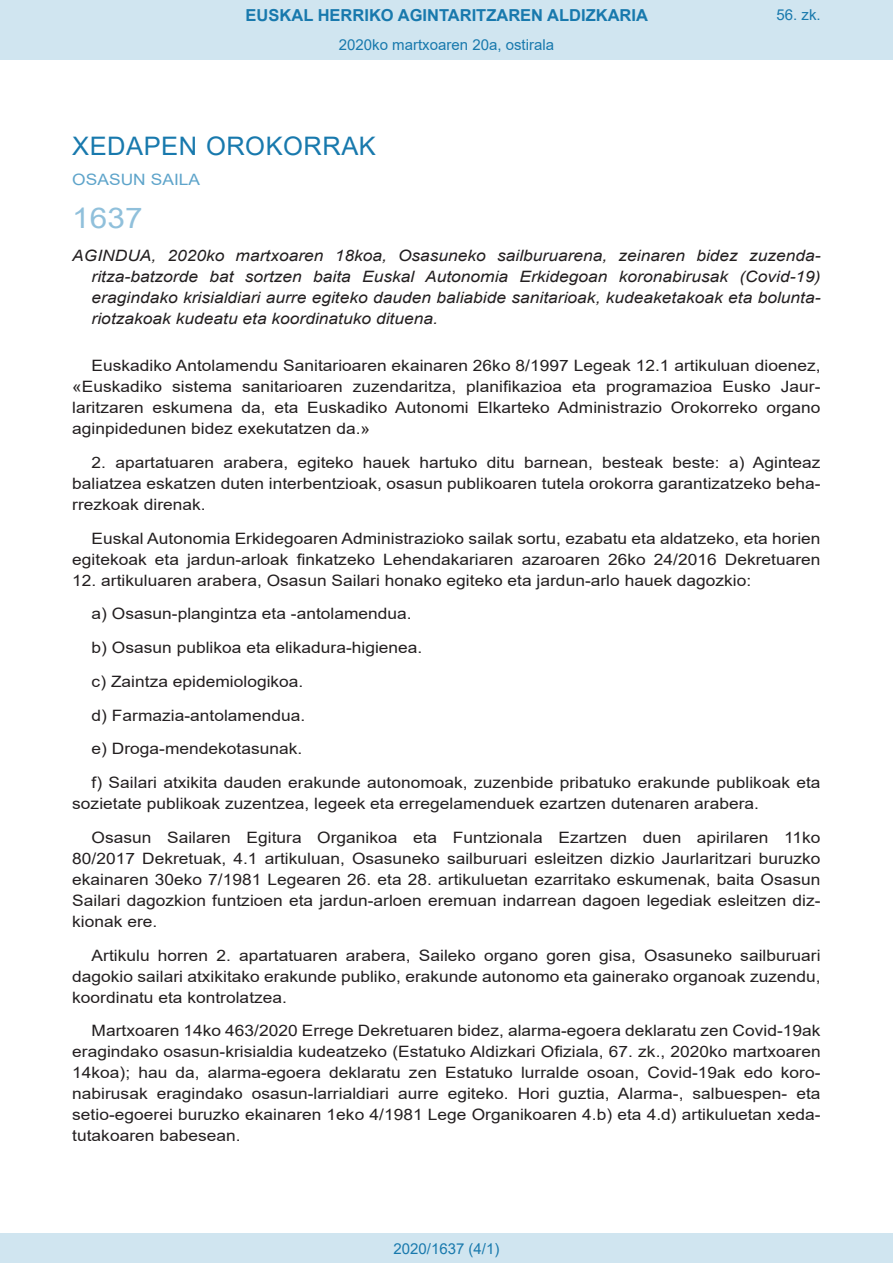
<style>
.page{position:relative;width:893px;height:1263px;background:#fff}
.page>*{position:absolute;margin:0;border:0;box-sizing:border-box;transform-origin:0 0}
.BOPVOrden{font:28.5px "Arial";color:#90c0db;scale:1.11 1}
.BOPVSeccion{font:25.5px "Arial";letter-spacing:.02em;color:#1879ad}
.t1{font:700 16.5px "Arial";color:#1879ad}
.BOPVDetalle{font:15.6px/21px "Arial";color:#231f20;text-align:justify;scale:1.11 1}
.BOPVTitulo{font:italic 15.6px/21px "Arial";color:#231f20;text-align:justify;scale:1.11 1}
.BOPVOrganismo{font:15.6px "Arial";letter-spacing:.005em;color:#5ea4ca;scale:1.11 1}
.Paginacion_Centro{font:15px "Arial";color:#1879ad}
</style>
<div class="page">
<div style="left:0;top:0;width:893px;height:60px;background:#d0e5f0"></div>
<div style="left:0;top:1233px;width:893px;height:30px;background:#d0e5f0"></div>
<p class="t1" style="left:246px;top:3px;width:404px">EUSKAL HERRIKO AGINTARITZAREN ALDIZKARIA</p>
<p class="Paginacion_Centro" style="left:339px;top:35px;width:217px">2020ko martxoaren 20a, ostirala</p>
<p class="Paginacion_Centro" style="left:776px;top:5px;width:46px">56. zk.</p>
<p class="BOPVSeccion" style="left:72px;top:128px;width:305px">XEDAPEN OROKORRAK</p>
<p class="BOPVOrganismo" style="left:72px;top:169px;width:117px">OSASUN SAILA</p>
<p class="BOPVOrden" style="left:72px;top:198px;width:65px">1637</p>
<p class="BOPVTitulo" style="left:92px;top:246px;width:658px;text-indent:-19px">AGINDUA, 2020ko martxoaren 18koa, Osasuneko sailburuarena, zeinaren bidez zuzenda&shy;ritza-batzorde bat sortzen baita Euskal Autonomia Erkidegoan koronabirusak (Covid-19) eragindako krisialdiari aurre egiteko dauden baliabide sanitarioak, kudeaketakoak eta bolunta&shy;riotzakoak kudeatu eta koordinatuko dituena.</p>
<p class="BOPVDetalle" style="left:72px;top:355px;width:676px;text-indent:19px">Euskadiko Antolamendu Sanitarioaren ekainaren 26ko 8/1997 Legeak 12.1 artikuluan dioenez, «Euskadiko sistema sanitarioaren zuzendaritza, planifikazioa eta programazioa Eusko Jaur&shy;laritzaren eskumena da, eta Euskadiko Autonomi Elkarteko Administrazio Orokorreko organo aginpidedunen bidez exekutatzen da.»</p>
<p class="BOPVDetalle" style="left:72px;top:452px;width:676px;text-indent:19px">2. apartatuaren arabera, egiteko hauek hartuko ditu barnean, besteak beste: a) Aginteaz baliatzea eskatzen duten interbentzioak, osasun publikoaren tutela orokorra garantizatzeko beha&shy;rrezkoak direnak.</p>
<p class="BOPVDetalle" style="left:72px;top:527px;width:676px;text-align:right">Euskal Autonomia Erkidegoaren Administrazioko sailak sortu, ezabatu eta aldatzeko, eta horien egitekoak eta jardun-arloak finkatzeko Lehendakariaren azaroaren 26ko 24/2016 Dekretuaren</p>
<p class="BOPVDetalle" style="left:72px;top:569px;width:613px">12. artikuluaren arabera, Osasun Sailari honako egiteko eta jardun-arlo hauek dagozkio:</p>
<p class="BOPVDetalle" style="left:92px;top:603px;width:290px">a) Osasun-plangintza eta -antolamendua.</p>
<p class="BOPVDetalle" style="left:92px;top:637px;width:299px">b) Osasun publikoa eta elikadura-higienea.</p>
<p class="BOPVDetalle" style="left:92px;top:671px;width:192px">c) Zaintza epidemiologikoa.</p>
<p class="BOPVDetalle" style="left:92px;top:704px;width:194px">d) Farmazia-antolamendua.</p>
<p class="BOPVDetalle" style="left:92px;top:738px;width:191px">e) Droga-mendekotasunak.</p>
<p class="BOPVDetalle" style="left:72px;top:772px;width:676px;text-indent:19px">f) Sailari atxikita dauden erakunde autonomoak, zuzenbide pribatuko erakunde publikoak eta sozietate publikoak zuzentzea, legeek eta erregelamenduek ezartzen dutenaren arabera.</p>
<p class="BOPVDetalle" style="left:72px;top:827px;width:676px;text-indent:19px">Osasun Sailaren Egitura Organikoa eta Funtzionala Ezartzen duen apirilaren 11ko 80/2017 Dekretuak, 4.1 artikuluan, Osasuneko sailburuari esleitzen dizkio Jaurlaritzari buruzko ekainaren 30eko 7/1981 Legearen 26. eta 28. artikuluetan ezarritako eskumenak, baita Osasun Sailari dagozkion funtzioen eta jardun-arloen eremuan indarrean dagoen legediak esleitzen diz&shy;kionak ere.</p>
<p class="BOPVDetalle" style="left:72px;top:944px;width:676px;text-indent:19px">Artikulu horren 2. apartatuaren arabera, Saileko organo goren gisa, Osasuneko sailburuari dagokio sailari atxikitako erakunde publiko, erakunde autonomo eta gainerako organoak zuzendu, koordinatu eta kontrolatzea.</p>
<p class="BOPVDetalle" style="left:72px;top:1020px;width:676px;text-indent:19px">Martxoaren 14ko 463/2020 Errege Dekretuaren bidez, alarma-egoera deklaratu zen Covid-19ak eragindako osasun-krisialdia kudeatzeko (Estatuko Aldizkari Ofiziala, 67. zk., 2020ko martxoaren 14koa); hau da, alarma-egoera deklaratu zen Estatuko lurralde osoan, Covid-19ak edo koro&shy;nabirusak eragindako osasun-larrialdiari aurre egiteko. Hori guztia, Alarma-, salbuespen- eta setio-egoerei buruzko ekainaren 1eko 4/1981 Lege Organikoaren 4.b) eta 4.d) artikuluetan xeda&shy;tutakoaren babesean.</p>
<p class="Paginacion_Centro" style="left:393px;top:1238px;width:107px">2020/1637 (4/1)</p>
</div>
